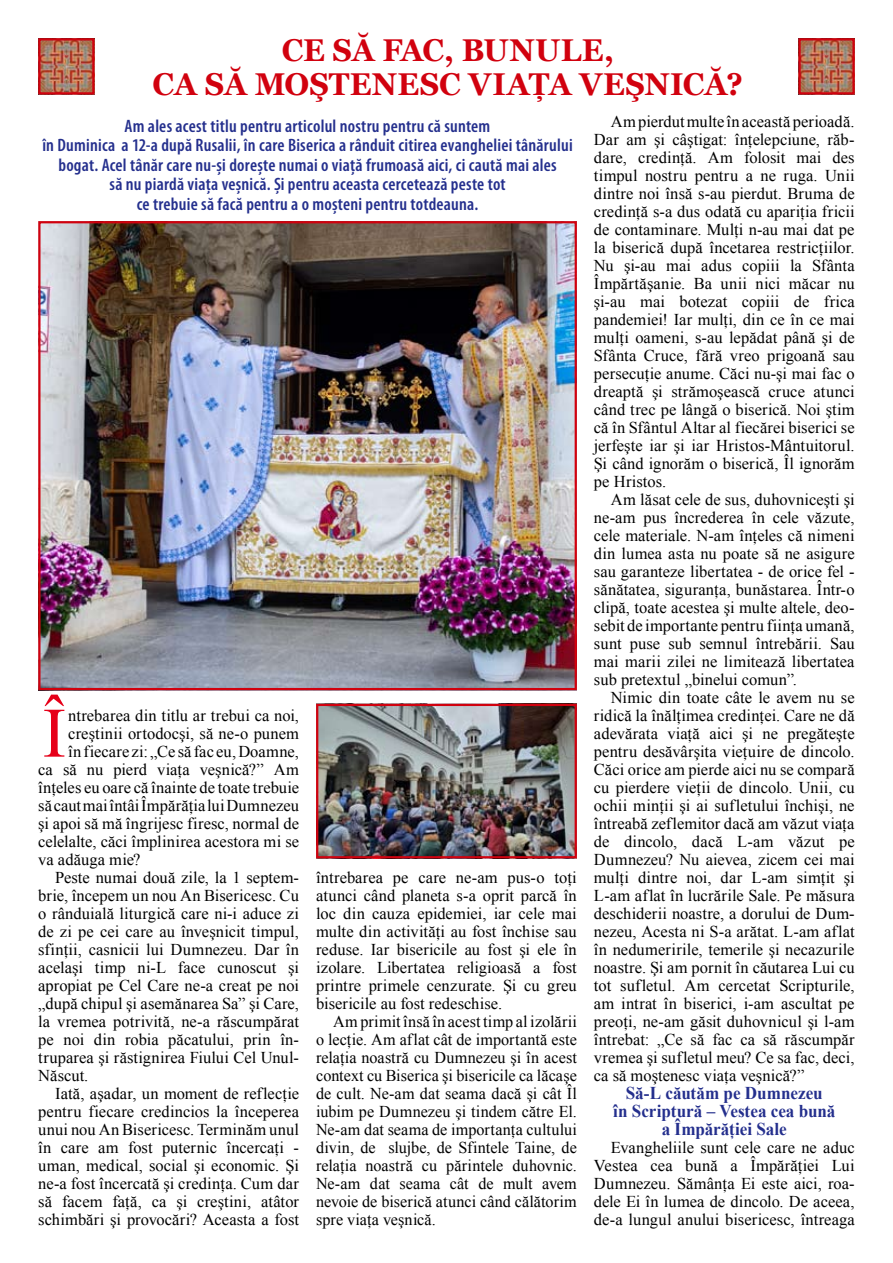
<style>
.page{position:relative;width:893px;height:1263px;background:#fff}
.page>*{position:absolute;margin:0;border:0;box-sizing:border-box;transform-origin:0 0}
.t1{font:70.8px "Times New Roman";color:#e60019}
.t2{font:700 31.5px/34.5px "Georgia";letter-spacing:-.005em;color:#d1010e;scale:.96 1}
.t3{font:600 condensed 18px/19.5px "Myriad Pro";letter-spacing:.015em;color:#242f8d;text-align:center}
.t4{font:700 18px/18px "Times New Roman";color:#242f8d;text-align:center;scale:.95 1}
.t5{font:16.5px/18px "Times New Roman";letter-spacing:.005em;color:#000;text-align:justify}
</style>
<div class="page">
<img style="left:41px;top:224px;width:533px;height:463px">
<div style="left:38px;top:221px;width:539px;height:469px;border:2px solid #d1010e"></div>
<img style="left:41px;top:41px;width:51px;height:51px">
<div style="left:38px;top:38px;width:57px;height:57px;border:2px solid #d1010e"></div>
<img style="left:801px;top:41px;width:51px;height:51px">
<div style="left:798px;top:38px;width:57px;height:57px;border:2px solid #d1010e"></div>
<img style="left:319px;top:707px;width:255px;height:148px">
<div style="left:316px;top:704px;width:261px;height:154px;border:2px solid #d1010e"></div>
<h2 class="t2" style="left:282px;top:33px;width:237px">CE SĂ FAC, BUNUL</h2>
<h2 class="t2" style="left:153px;top:33px;width:617px;text-indent:429px">E,<br>CA SĂ MOŞTENESC VIAŢA VEŞNICĂ?</h2>
<p class="t3" style="left:42px;top:116px;width:532px">Am ales acest titlu pentru articolul nostru pentru că suntem<br>în Duminica a 12-a după Rusalii, în care Biserica a rânduit citirea evangheliei tânărului bogat. Acel tânăr care nu-și dorește numai o viață frumoasă aici, ci caută mai ales<br>să nu piardă viața veșnică. Și pentru aceasta cercetează peste tot<br>ce trebuie să facă pentru a o moșteni pentru totdeauna.</p>
<p class="t5" style="left:594px;top:112px;width:262px;text-indent:17px">Am pierdut multe în această perioadă.<br>Dar am şi câştigat: înţelepciune, răb&shy;dare, credinţă. Am folosit mai des timpul nostru pentru a ne ruga. Unii dintre noi însă s-au pierdut. Bruma de credinţă s-a dus odată cu apariţia fricii de contaminare. Mulţi n-au mai dat pe la biserică după încetarea restricţiilor.<br>Nu şi-au mai adus copiii la Sfânta Împărtăşanie. Ba unii nici măcar nu şi‑au mai botezat copiii de frica pandemiei! Iar mulţi, din ce în ce mai mulţi oameni, s-au lepădat până şi de Sfânta Cruce, fără vreo prigoană sau persecuţie anume. Căci nu-şi mai fac o dreaptă şi strămoşească cruce atunci când trec pe lângă o biserică. Noi ştim că în Sfântul Altar al fiecărei biserici se jerfeşte iar şi iar Hristos-Mântuitorul.<br>Şi când ignorăm o biserică, Îl ignorăm pe Hristos.</p>
<p class="t5" style="left:594px;top:490px;width:262px;text-indent:17px">Am lăsat cele de sus, duhovniceşti şi ne-am pus încrederea în cele văzute, cele materiale. N-am înţeles că nimeni din lumea asta nu poate să ne asigure sau garanteze libertatea - de orice fel - sănătatea, siguranţa, bunăstarea. Într-o clipă, toate acestea şi multe altele, deo&shy;sebit de importante pentru fiinţa umană, sunt puse sub semnul întrebării. Sau mai marii zilei ne limitează libertatea sub pretextul „binelui comun”.</p>
<p class="t5" style="left:594px;top:688px;width:262px;text-indent:17px">Nimic din toate câte le avem nu se ridică la înălţimea credinţei. Care ne dă adevărata viaţă aici şi ne pregăteşte pentru desăvârşita vieţuire de dincolo.<br>Căci orice am pierde aici nu se compară cu pierdere vieţii de dincolo. Unii, cu ochii minţii şi ai sufletului închişi, ne întreabă zeflemitor dacă am văzut viaţa de dincolo, dacă L-am văzut pe Dumnezeu? Nu aievea, zicem cei mai mulţi dintre noi, dar L-am simţit şi L‑am aflat în lucrările Sale. Pe măsura deschiderii noastre, a dorului de Dum&shy;nezeu, Acesta ni S-a arătat. L-am aflat în nedumeririle, temerile şi necazurile noastre. Şi am pornit în căutarea Lui cu tot sufletul. Am cercetat Scripturile, am intrat în biserici, i-am ascultat pe preoţi, ne-am găsit duhovnicul şi l-am întrebat: „Ce să fac ca să răscumpăr vremea şi sufletul meu? Ce sa fac, deci, ca să moştenesc viaţa veşnică?”</p>
<p class="t4" style="left:613px;top:1083px;width:236px">Să-L căutăm pe Dumnezeu<br>în Scriptură – Vestea cea bună a Împărăţiei Sale</p>
<p class="t5" style="left:594px;top:1138px;width:262px;text-indent:17px">Evangheliile sunt cele care ne aduc Vestea cea bună a Împărăţiei Lui Dumnezeu. Sămânţa Ei este aici, roa&shy;dele Ei în lumea de dincolo. De aceea, de-a lungul anului bisericesc, întreaga</p>
<h1 class="t1" style="left:43px;top:685px;width:25px">Î</h1>
<p class="t5" style="left:68px;top:706px;width:232px">ntrebarea din titlu ar trebui ca noi,</p>
<p class="t5" style="left:68px;top:724px;width:232px">creştinii ortodocşi, să ne-o punem</p>
<p class="t5" style="left:68px;top:742px;width:232px">în fiecare zi: „Ce să fac eu, Doamne,</p>
<p class="t5" style="left:38px;top:760px;width:262px">ca să nu pierd viaţa veşnică?” Am</p>
<p class="t5" style="left:38px;top:778px;width:262px">înţeles eu oare că înainte de toate trebuie</p>
<p class="t5" style="left:38px;top:796px;width:262px">să caut mai întâi Împărăţia lui Dumnezeu</p>
<p class="t5" style="left:38px;top:814px;width:262px">şi apoi să mă îngrijesc firesc, normal de</p>
<p class="t5" style="left:38px;top:832px;width:262px">celelalte, căci împlinirea acestora mi se</p>
<p class="t5" style="left:38px;top:850px;width:104px">va adăuga mie?</p>
<p class="t5" style="left:55px;top:868px;width:245px">Peste numai două zile, la 1 septem-</p>
<p class="t5" style="left:38px;top:886px;width:262px">brie, începem un nou An Bisericesc. Cu</p>
<p class="t5" style="left:38px;top:904px;width:262px">o rânduială liturgică care ni-i aduce zi</p>
<p class="t5" style="left:38px;top:922px;width:262px">de zi pe cei care au înveşnicit timpul,</p>
<p class="t5" style="left:38px;top:940px;width:262px">sfinţii, casnicii lui Dumnezeu. Dar în</p>
<p class="t5" style="left:38px;top:958px;width:262px">acelaşi timp ni-L face cunoscut şi</p>
<p class="t5" style="left:38px;top:976px;width:262px">apropiat pe Cel Care ne-a creat pe noi</p>
<p class="t5" style="left:38px;top:994px;width:262px">„după chipul şi asemănarea Sa” şi Care,</p>
<p class="t5" style="left:38px;top:1012px;width:262px">la vremea potrivită, ne-a răscumpărat</p>
<p class="t5" style="left:38px;top:1030px;width:262px">pe noi din robia păcatului, prin în-</p>
<p class="t5" style="left:38px;top:1048px;width:262px">truparea şi răstignirea Fiului Cel Unul-</p>
<p class="t5" style="left:38px;top:1066px;width:52px">Născut.</p>
<p class="t5" style="left:55px;top:1084px;width:245px">Iată, aşadar, un moment de reflecţie</p>
<p class="t5" style="left:38px;top:1102px;width:262px">pentru fiecare credincios la începerea</p>
<p class="t5" style="left:38px;top:1120px;width:262px">unui nou An Bisericesc. Terminăm unul</p>
<p class="t5" style="left:38px;top:1138px;width:262px">în care am fost puternic încercaţi -</p>
<p class="t5" style="left:38px;top:1156px;width:262px">uman, medical, social şi economic. Şi</p>
<p class="t5" style="left:38px;top:1174px;width:262px">ne-a fost încercată şi credinţa. Cum dar</p>
<p class="t5" style="left:38px;top:1192px;width:262px">să facem faţă, ca şi creştini, atâtor</p>
<p class="t5" style="left:38px;top:1210px;width:262px">schimbări şi provocări? Aceasta a fost</p>
<p class="t5" style="left:316px;top:868px;width:262px">întrebarea pe care ne-am pus-o toţi atunci când planeta s-a oprit parcă în loc din cauza epidemiei, iar cele mai multe din activităţi au fost închise sau reduse. Iar bisericile au fost şi ele în izolare. Libertatea religioasă a fost printre primele cenzurate. Şi cu greu bisericile au fost redeschise.</p>
<p class="t5" style="left:316px;top:1012px;width:262px;text-indent:17px">Am primit însă în acest timp al izolării o lecţie. Am aflat cât de importantă este relaţia noastră cu Dumnezeu şi în acest context cu Biserica şi bisericile ca lăcaşe de cult. Ne-am dat seama dacă şi cât Îl iubim pe Dumnezeu şi tindem către El.<br>Ne-am dat seama de importanţa cultului divin, de slujbe, de Sfintele Taine, de relaţia noastră cu părintele duhovnic.<br>Ne-am dat seama cât de mult avem nevoie de biserică atunci când călătorim spre viaţa veşnică.</p>
</div>
